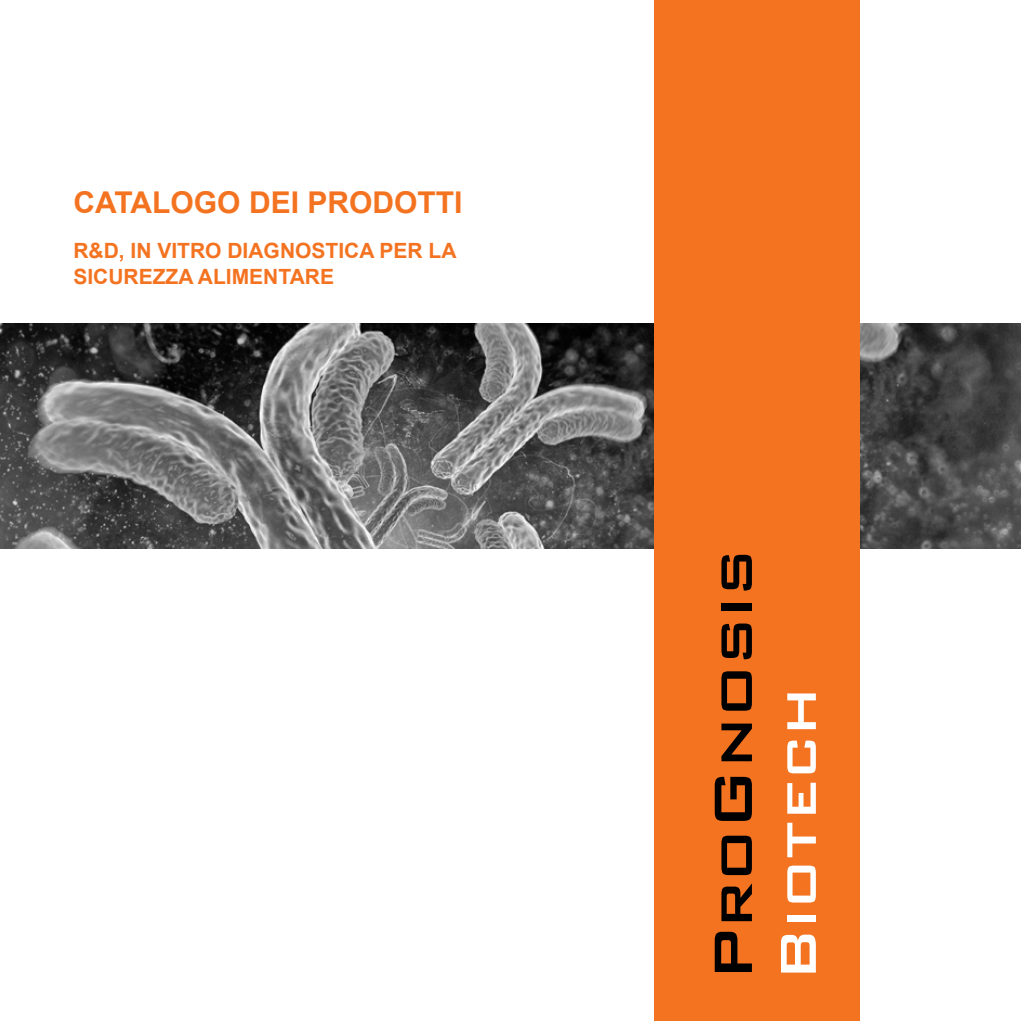
<style>
.page{position:relative;width:1021px;height:1021px;background:#fff}
.page>*{position:absolute;margin:0;border:0;box-sizing:border-box;transform-origin:0 0}
.t1{font:500 72px "Bank Gothic BT";color:#000}
.t2{font:500 67.5px "Bank Gothic BT";color:#fff}
.t3{font:700 30px "Arial";color:#f47321}
.t4{font:700 21px/25.2px "Arial";color:#f47321}
</style>
<div class="page">
<img style="left:0;top:323px;width:653px;height:226px">
<img style="left:859px;top:323px;width:161px;height:226px">
<div style="left:653px;top:0;width:206px;height:1020px;background:#f47321"></div>
<h3 class="t3" style="left:73px;top:191px;width:390px">CATALOGO DEI PRODOTTI</h3>
<p class="t4" style="left:73px;top:240px;width:385px">R&amp;D, IN VITRO DIAGNOSTICA PER LA<br>SICUREZZA ALIMENTARE</p>
<h1 class="t1" style="left:701px;top:981px;width:434px;rotate:-90deg">ProGnosis</h1>
<h2 class="t2" style="left:768px;top:981px;width:296px;rotate:-90deg">Biotech</h2>
</div>
